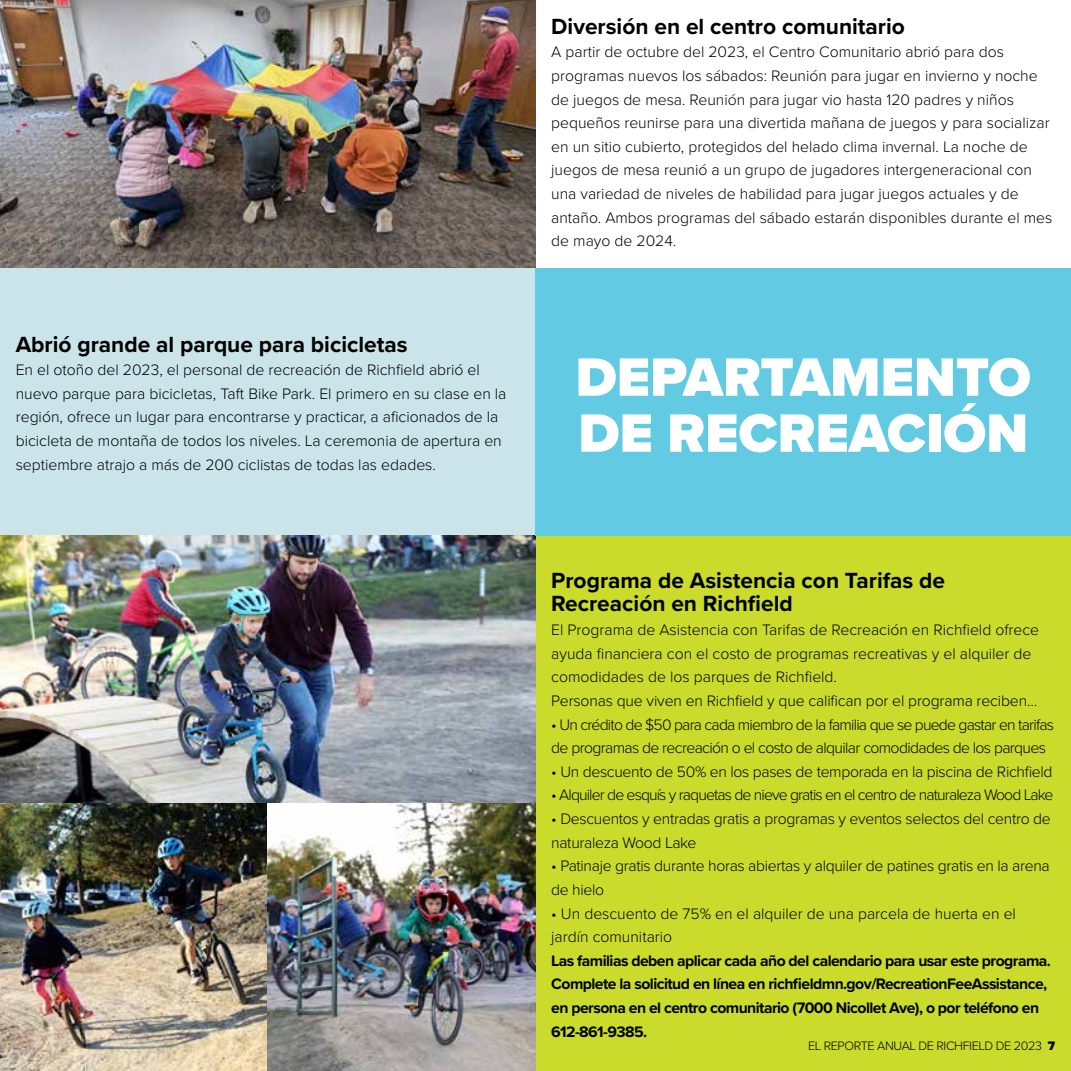
<style>
.page{position:relative;width:1071px;height:1071px;background:#fff}
.page>*{position:absolute;margin:0;border:0;box-sizing:border-box;transform-origin:0 0}
.t1{font:900 56px/56px "Proxima Nova";color:#fff}
.t2{font:700 22.75px/23.6px "Proxima Nova";color:#000}
.t3{font:300 15.75px/23.6px "Proxima Nova";color:#000}
.t4{font:300 15.75px/23.6px "Proxima Nova";letter-spacing:-.02em;color:#000}
.t5{font:700 15.75px/23.6px "Proxima Nova";letter-spacing:-.035em;color:#000}
.t6{font:300 15.75px/23.6px "Proxima Nova";letter-spacing:-.04em;color:#000}
.t7{font:300 15.75px "Proxima Nova";letter-spacing:-.055em;color:#000}
.t8{font:300 12.6px "Proxima Nova";letter-spacing:-.03em;color:#000}
.s1{font-weight:900}
</style>
<div class="page">
<div style="left:536px;top:536px;width:535px;height:535px;background:#cadb2b"></div>
<div style="left:0;top:268px;width:536px;height:268px;background:#cae4ea"></div>
<img style="left:0;top:0;width:536px;height:268px">
<img style="left:0;top:536px;width:536px;height:535px">
<div style="left:536px;top:268px;width:535px;height:268px;background:#62cae3"></div>
<h2 class="t2" style="left:551px;top:14px;width:355px">Diversión en el centro comunitario</h2>
<p class="t3" style="left:551px;top:39px;width:503px">A partir de octubre del 2023, el Centro Comunitario abrió para dos programas nuevos los sábados: Reunión para jugar en invierno y noche de juegos de mesa. Reunión para jugar vio hasta 120 padres y niños pequeños reunirse para una divertida mañana de juegos y para socializar en un sitio cubierto, protegidos del helado clima invernal. La noche de juegos de mesa reunió a un grupo de jugadores intergeneracional con una variedad de niveles de habilidad para jugar juegos actuales y de antaño. Ambos programas del sábado estarán disponibles durante el mes de mayo de 2024.</p>
<h2 class="t2" style="left:16px;top:332px;width:393px">Abrió grande al parque para bicicletas</h2>
<p class="t3" style="left:16px;top:357px;width:492px">En el otoño del 2023, el personal de recreación de Richfield abrió el nuevo parque para bicicletas, Taft Bike Park. El primero en su clase en la región, ofrece un lugar para encontrarse y practicar, a aficionados de la bicicleta de montaña de todos los niveles. La ceremonia de apertura en septiembre atrajo a más de 200 ciclistas de todas las edades.</p>
<h1 class="t1" style="left:576px;top:349px;width:457px">DEPARTAMENTO<br>DE RECREACIÓN</h1>
<h2 class="t2" style="left:551px;top:568px;width:395px">Programa de Asistencia con Tarifas de<br>Recreación en Richfield</h2>
<p class="t3" style="left:551px;top:617px;width:489px">El Programa de Asistencia con Tarifas de Recreación en Richfield ofrece ayuda financiera con el costo de programas recreativas y el alquiler de comodidades de los parques de Richfield.<br>Personas que viven en Richfield y que califican por el programa reciben…</p>
<p class="t6" style="left:551px;top:712px;width:504px">• Un crédito de $50 para cada miembro de la familia que se puede gastar en tarifas de programas de recreación o el costo de alquilar comodidades de los parques</p>
<p class="t4" style="left:551px;top:759px;width:503px">• Un descuento de 50% en los pases de temporada en la piscina de Richfield</p>
<p class="t7" style="left:551px;top:783px;width:504px">• Alquiler de esquís y raquetas de nieve gratis en el centro de naturaleza Wood Lake</p>
<p class="t4" style="left:551px;top:806px;width:501px">• Descuentos y entradas gratis a programas y eventos selectos del centro de naturaleza Wood Lake</p>
<p class="t4" style="left:551px;top:853px;width:500px">• Patinaje gratis durante horas abiertas y alquiler de patines gratis en la arena de hielo</p>
<p class="t3" style="left:551px;top:901px;width:466px">• Un descuento de 75% en el alquiler de una parcela de huerta en el jardín comunitario</p>
<p class="t5" style="left:551px;top:948px;width:501px">Las familias deben aplicar cada año del calendario para usar este programa.<br>Complete la solicitud en línea en richfieldmn.gov/RecreationFeeAssistance, en persona en el centro comunitario (7000 Nicollet Ave), o por teléfono en 612-861-9385.</p>
<p class="t8" style="left:808px;top:1036px;width:249px">EL REPORTE ANUAL DE RICHFIELD DE 2023 <span class="s1">7</span></p>
</div>
